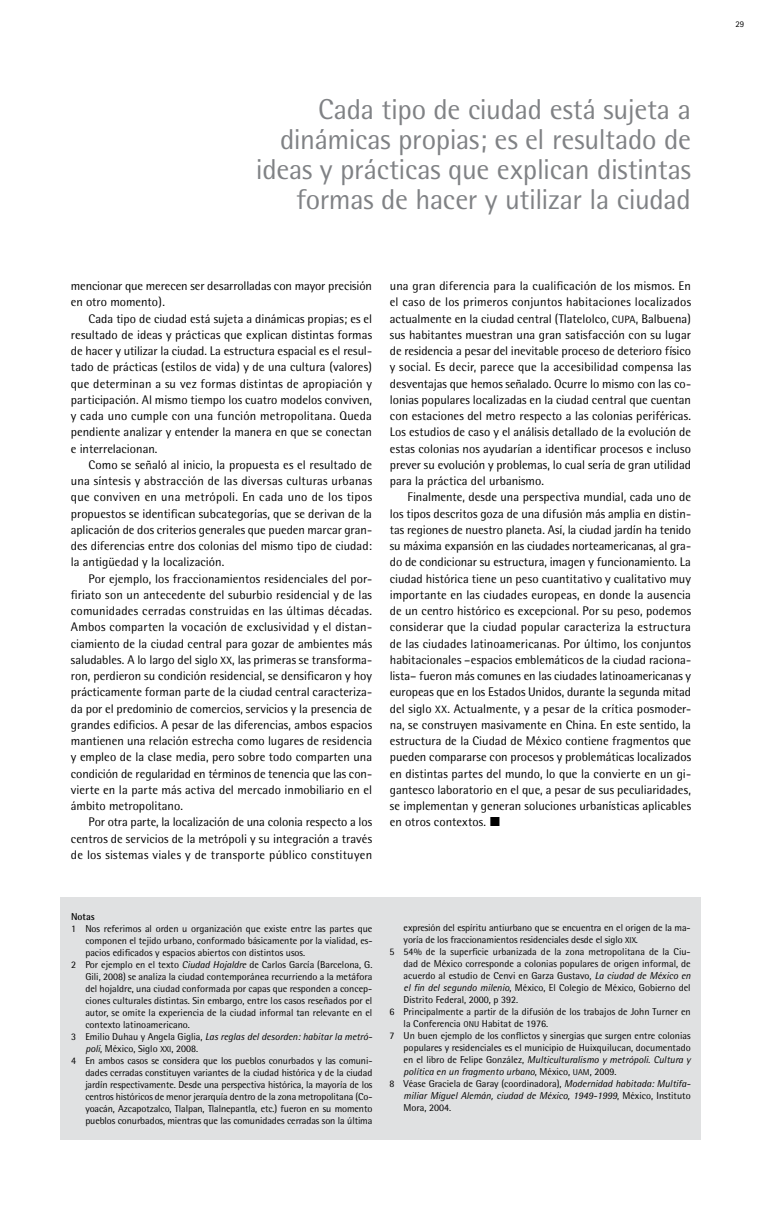
<style>
.page{position:relative;width:762px;height:1205px;background:#fff}
.page>*{position:absolute;margin:0;border:0;box-sizing:border-box;transform-origin:0 0}
.t1{font:28.75px/30px "Rotis Semi Sans";letter-spacing:-.01em;color:#808285;text-align:right}
.t2{font:12.5px/16.2px "Rotis Semi Sans";color:#000;text-align:justify}
.t3{font:10px "Rotis Semi Sans";color:#000}
.t4{font:italic 10px "Rotis Semi Sans";color:#000}
.t5{font:700 10px "Rotis Semi Sans";color:#000}
.t6{font:8.75px "Rotis Sans Serif";color:#000}
.s1{font-family:"Rotis Semi Sans SC850";font-size:10.62px}
.s2{font-style:italic}
.s3{font-style:normal}
.s4{font-family:"Rotis Semi Sans SC850";font-size:8.5px}
.s5{font-family:"Rotis Semi Sans SC850";font-style:normal;font-size:8.5px}
</style>
<div class="page">
<div style="left:61px;top:896px;width:640px;height:243px;background:#e0e1e2"></div>
<h1 class="t1" style="left:256px;top:94px;width:437px">Cada tipo de ciudad está sujeta a dinámicas propias; es el resultado de ideas y prácticas que explican distintas formas de hacer y utilizar la ciudad</h1>
<p class="t2" style="left:71px;top:278px;width:303px">mencionar que merecen ser desarrolladas con mayor precisión en otro momento).</p>
<p class="t2" style="left:71px;top:310px;width:303px;text-indent:18px">Cada tipo de ciudad está sujeta a dinámicas propias; es el resultado de ideas y prácticas que explican distintas formas de hacer y utilizar la ciudad. La estructura espacial es el resul&shy;tado de prácticas (estilos de vida) y de una cultura (valores) que determinan a su vez formas distintas de apropiación y participación. Al mismo tiempo los cuatro modelos conviven, y cada uno cumple con una función metropolitana. Queda pendiente analizar y entender la manera en que se conectan e interrelacionan.</p>
<p class="t2" style="left:71px;top:456px;width:303px;text-indent:18px">Como se señaló al inicio, la propuesta es el resultado de una síntesis y abstracción de las diversas culturas urbanas que conviven en una metrópoli. En cada uno de los tipos propuestos se identifican subcategorías, que se derivan de la aplicación de dos criterios generales que pueden marcar gran&shy;des diferencias entre dos colonias del mismo tipo de ciudad: la antigüedad y la localización.</p>
<p class="t2" style="left:71px;top:570px;width:303px;text-indent:18px">Por ejemplo, los fraccionamientos residenciales del por&shy;firiato son un antecedente del suburbio residencial y de las comunidades cerradas construidas en las últimas décadas.<br>Ambos comparten la vocación de exclusividad y el distan&shy;ciamiento de la ciudad central para gozar de ambientes más saludables. A lo largo del siglo <span class="s1">XX</span>, las primeras se transforma&shy;ron, perdieron su condición residencial, se densificaron y hoy prácticamente forman parte de la ciudad central caracteriza&shy;da por el predominio de comercios, servicios y la presencia de grandes edificios. A pesar de las diferencias, ambos espacios mantienen una relación estrecha como lugares de residencia y empleo de la clase media, pero sobre todo comparten una condición de regularidad en términos de tenencia que las con&shy;vierte en la parte más activa del mercado inmobiliario en el ámbito metropolitano.</p>
<p class="t2" style="left:71px;top:814px;width:303px;text-indent:18px">Por otra parte, la localización de una colonia respecto a los centros de servicios de la metrópoli y su integración a través de los sistemas viales y de transporte público constituyen</p>
<p class="t2" style="left:390px;top:278px;width:303px">una gran diferencia para la cualificación de los mismos. En el caso de los primeros conjuntos habitaciones localizados actualmente en la ciudad central (Tlatelolco, <span class="s1">CUPA</span>, Balbuena) sus habitantes muestran una gran satisfacción con su lugar de residencia a pesar del inevitable proceso de deterioro físico y social. Es decir, parece que la accesibilidad compensa las desventajas que hemos señalado. Ocurre lo mismo con las co&shy;lonias populares localizadas en la ciudad central que cuentan con estaciones del metro respecto a las colonias periféricas.<br>Los estudios de caso y el análisis detallado de la evolución de estas colonias nos ayudarían a identificar procesos e incluso prever su evolución y problemas, lo cual sería de gran utilidad para la práctica del urbanismo.</p>
<p class="t2" style="left:390px;top:489px;width:303px;text-indent:18px">Finalmente, desde una perspectiva mundial, cada uno de los tipos descritos goza de una difusión más amplia en distin&shy;tas regiones de nuestro planeta. Así, la ciudad jardín ha tenido su máxima expansión en las ciudades norteamericanas, al gra&shy;do de condicionar su estructura, imagen y funcionamiento. La ciudad histórica tiene un peso cuantitativo y cualitativo muy importante en las ciudades europeas, en donde la ausencia de un centro histórico es excepcional. Por su peso, podemos considerar que la ciudad popular caracteriza la estructura de las ciudades latinoamericanas. Por último, los conjuntos habitacionales –espacios emblemáticos de la ciudad raciona&shy;lista– fueron más comunes en las ciudades latinoamericanas y europeas que en los Estados Unidos, durante la segunda mitad del siglo <span class="s1">XX</span>. Actualmente, y a pesar de la crítica posmoder&shy;na, se construyen masivamente en China. En este sentido, la estructura de la Ciudad de México contiene fragmentos que pueden compararse con procesos y problemáticas localizados en distintas partes del mundo, lo que la convierte en un gi&shy;gantesco laboratorio en el que, a pesar de sus peculiaridades, se implementan y generan soluciones urbanísticas aplicables en otros contextos.</p>
<p class="t5" style="left:71px;top:910px;width:25px">Notas</p>
<p class="t3" style="left:71px;top:923px;width:303px">1 Nos referimos al orden u organización que existe entre las partes que</p>
<p class="t3" style="left:85px;top:935px;width:289px">componen el tejido urbano, conformado básicamente por la vialidad, es-</p>
<p class="t3" style="left:85px;top:947px;width:221px">pacios edificados y espacios abiertos con distintos usos.</p>
<p class="t3" style="left:71px;top:959px;width:303px">2 Por ejemplo en el texto <span class="s2">Ciudad Hojaldre</span> de Carlos García (Barcelona, G.</p>
<p class="t3" style="left:85px;top:971px;width:289px">Gili, 2008) se analiza la ciudad contemporánea recurriendo a la metáfora</p>
<p class="t3" style="left:85px;top:983px;width:288px">del hojaldre, una ciudad conformada por capas que responden a concep-</p>
<p class="t3" style="left:85px;top:995px;width:288px">ciones culturales distintas. Sin embargo, entre los casos reseñados por el</p>
<p class="t3" style="left:85px;top:1007px;width:288px">autor, se omite la experiencia de la ciudad informal tan relevante en el</p>
<p class="t3" style="left:85px;top:1019px;width:106px">contexto latinoamericano.</p>
<p class="t4" style="left:71px;top:1031px;width:303px"><span class="s3">3 Emilio Duhau y Angela Giglia,</span> Las reglas del desorden: habitar la metró-</p>
<p class="t3" style="left:85px;top:1043px;width:114px"><span class="s2">poli</span>, México, Siglo <span class="s4">XXI</span>, 2008.</p>
<p class="t3" style="left:71px;top:1055px;width:303px">4 En ambos casos se considera que los pueblos conurbados y las comuni-</p>
<p class="t3" style="left:85px;top:1067px;width:289px">dades cerradas constituyen variantes de la ciudad histórica y de la ciudad</p>
<p class="t3" style="left:85px;top:1079px;width:289px">jardín respectivamente. Desde una perspectiva histórica, la mayoría de los</p>
<p class="t3" style="left:85px;top:1091px;width:289px">centros históricos de menor jerarquía dentro de la zona metropolitana (Co-</p>
<p class="t3" style="left:85px;top:1103px;width:288px">yoacán, Azcapotzalco, Tlalpan, Tlalnepantla, etc.) fueron en su momento</p>
<p class="t3" style="left:85px;top:1115px;width:289px">pueblos conurbados, mientras que las comunidades cerradas son la última</p>
<p class="t3" style="left:404px;top:922px;width:289px">expresión del espíritu antiurbano que se encuentra en el origen de la ma-</p>
<p class="t3" style="left:404px;top:934px;width:236px">yoría de los fraccionamientos residenciales desde el siglo <span class="s4">XIX</span>.</p>
<p class="t3" style="left:389px;top:946px;width:303px">5 54% de la superficie urbanizada de la zona metropolitana de la Ciu-</p>
<p class="t3" style="left:404px;top:958px;width:288px">dad de México corresponde a colonias populares de origen informal, de</p>
<p class="t3" style="left:404px;top:970px;width:289px">acuerdo al estudio de Cenvi en Garza Gustavo, <span class="s2">La ciudad de México en</span></p>
<p class="t3" style="left:404px;top:982px;width:288px"><span class="s2">el fin del segundo milenio</span>, México, El Colegio de México, Gobierno del</p>
<p class="t3" style="left:404px;top:994px;width:116px">Distrito Federal, 2000, p 392.</p>
<p class="t3" style="left:389px;top:1006px;width:303px">6 Principalmente a partir de la difusión de los trabajos de John Turner en</p>
<p class="t3" style="left:404px;top:1018px;width:146px">la Conferencia <span class="s4">ONU</span> Habitat de 1976.</p>
<p class="t3" style="left:389px;top:1030px;width:303px">7 Un buen ejemplo de los conflictos y sinergias que surgen entre colonias</p>
<p class="t3" style="left:404px;top:1042px;width:288px">populares y residenciales es el municipio de Huixquilucan, documentado</p>
<p class="t4" style="left:404px;top:1054px;width:288px"><span class="s3">en el libro de Felipe González,</span> Multiculturalismo y metrópoli. Cultura y</p>
<p class="t4" style="left:404px;top:1066px;width:214px">política en un fragmento urbano<span class="s3">, México,</span> <span class="s5">UAM</span><span class="s3">, 2009.</span></p>
<p class="t3" style="left:389px;top:1078px;width:303px">8 Véase Graciela de Garay (coordinadora), <span class="s2">Modernidad habitada: Multifa-</span></p>
<p class="t4" style="left:404px;top:1090px;width:288px">miliar Miguel Alemán, ciudad de México, 1949-1999<span class="s3">, México, Instituto</span></p>
<p class="t3" style="left:404px;top:1102px;width:49px">Mora, 2004.</p>
<p class="t6" style="left:735px;top:19px;width:10px">29</p>
</div>
